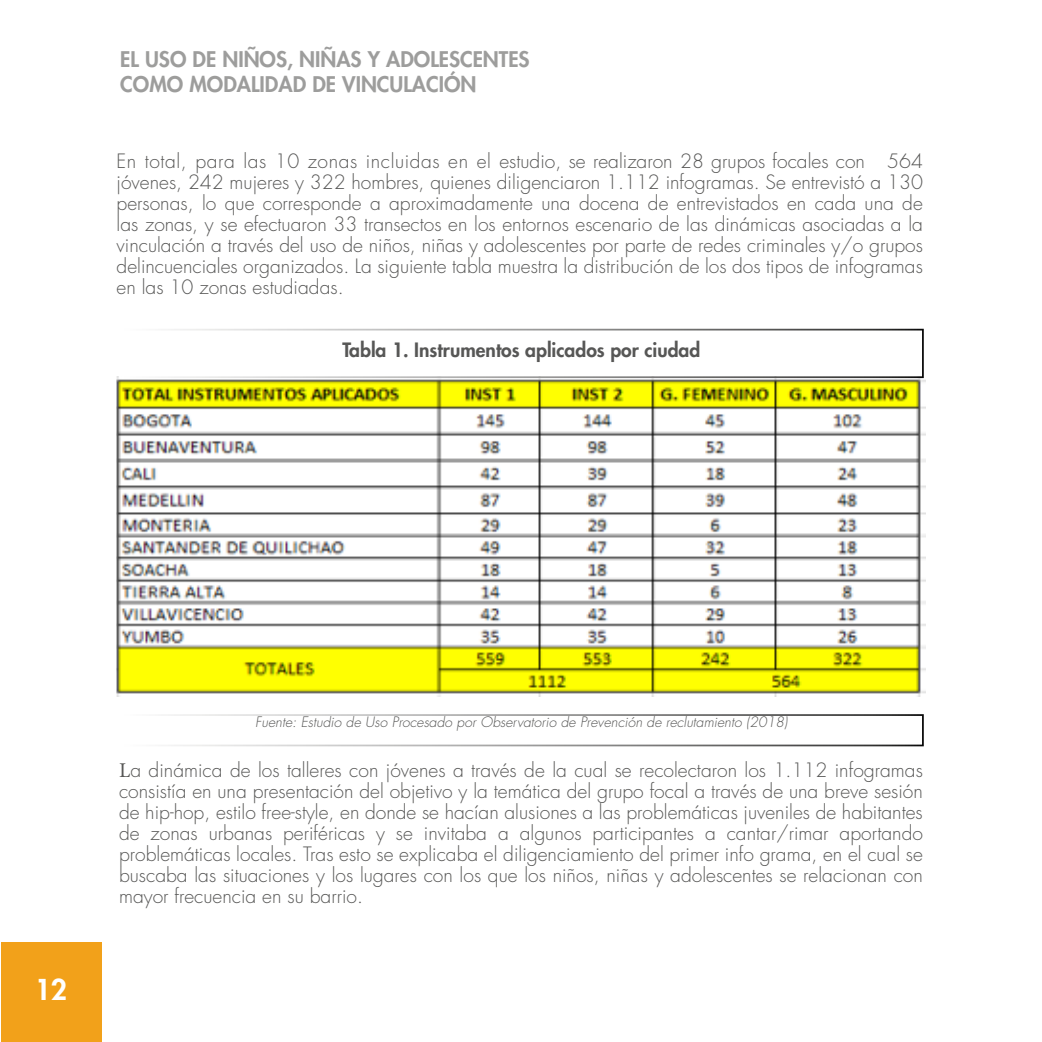
<style>
.page{position:relative;width:1042px;height:1042px;background:#fff}
.page>*{position:absolute;margin:0;border:0;box-sizing:border-box;transform-origin:0 0}
.t1{font:800 28px "Futura Std";color:#fff}
.t2{font:800 21px/25.2px "Futura Std";color:#9d9d9c}
.t3{font:300 19.25px/21px "Futura Std";color:#575756;text-align:justify}
.t4{font:800 19.25px "Futura Std";color:#575756}
.t5{font:italic 300 14px "Futura Std";color:#575756}
.s1{font-family:"Minion Pro";font-weight:400;font-size:21px}
</style>
<div class="page">
<div style="left:1px;top:942px;width:100px;height:100px;background:#f2a11a"></div>
<img style="left:117px;top:376px;width:809px;height:320px">
<div style="left:119px;top:329px;width:805px;height:49px;border:2px solid #fff"></div>
<div style="left:119px;top:714px;width:805px;height:32px;border:2px solid #fff"></div>
<p class="t2" style="left:120px;top:47px;width:411px">EL USO DE NIÑOS, NIÑAS Y ADOLESCENTES<br>COMO MODALIDAD DE VINCULACIÓN</p>
<p class="t3" style="left:117px;top:151px;width:808px">En total, para las 10 zonas incluidas en el estudio, se realizaron 28 grupos focales con 564 jóvenes, 242 mujeres y 322 hombres, quienes diligenciaron 1.112 infogramas. Se entrevistó a 130 personas, lo que corresponde a aproximadamente una docena de entrevistados en cada una de las zonas, y se efectuaron 33 transectos en los entornos escenario de las dinámicas asociadas a la vinculación a través del uso de niños, niñas y adolescentes por parte de redes criminales y/o grupos delincuenciales organizados. La siguiente tabla muestra la distribución de los dos tipos de infogramas en las 10 zonas estudiadas.</p>
<p class="t4" style="left:342px;top:338px;width:359px">Tabla 1. Instrumentos aplicados por ciudad</p>
<h1 class="t1" style="left:35px;top:972px;width:34px">12</h1>
<p class="t5" style="left:255px;top:714px;width:534px">Fuente: Estudio de Uso Procesado por Observatorio de Prevención de reclutamiento (2018)</p>
<p class="t3" style="left:119px;top:760px;width:805px"><span class="s1">L</span>a dinámica de los talleres con jóvenes a través de la cual se recolectaron los 1.112 infogramas consistía en una presentación del objetivo y la temática del grupo focal a través de una breve sesión de hip-hop, estilo free-style, en donde se hacían alusiones a las problemáticas juveniles de habitantes de zonas urbanas periféricas y se invitaba a algunos participantes a cantar/rimar aportando problemáticas locales. Tras esto se explicaba el diligenciamiento del primer info grama, en el cual se buscaba las situaciones y los lugares con los que los niños, niñas y adolescentes se relacionan con mayor frecuencia en su barrio.</p>
</div>
